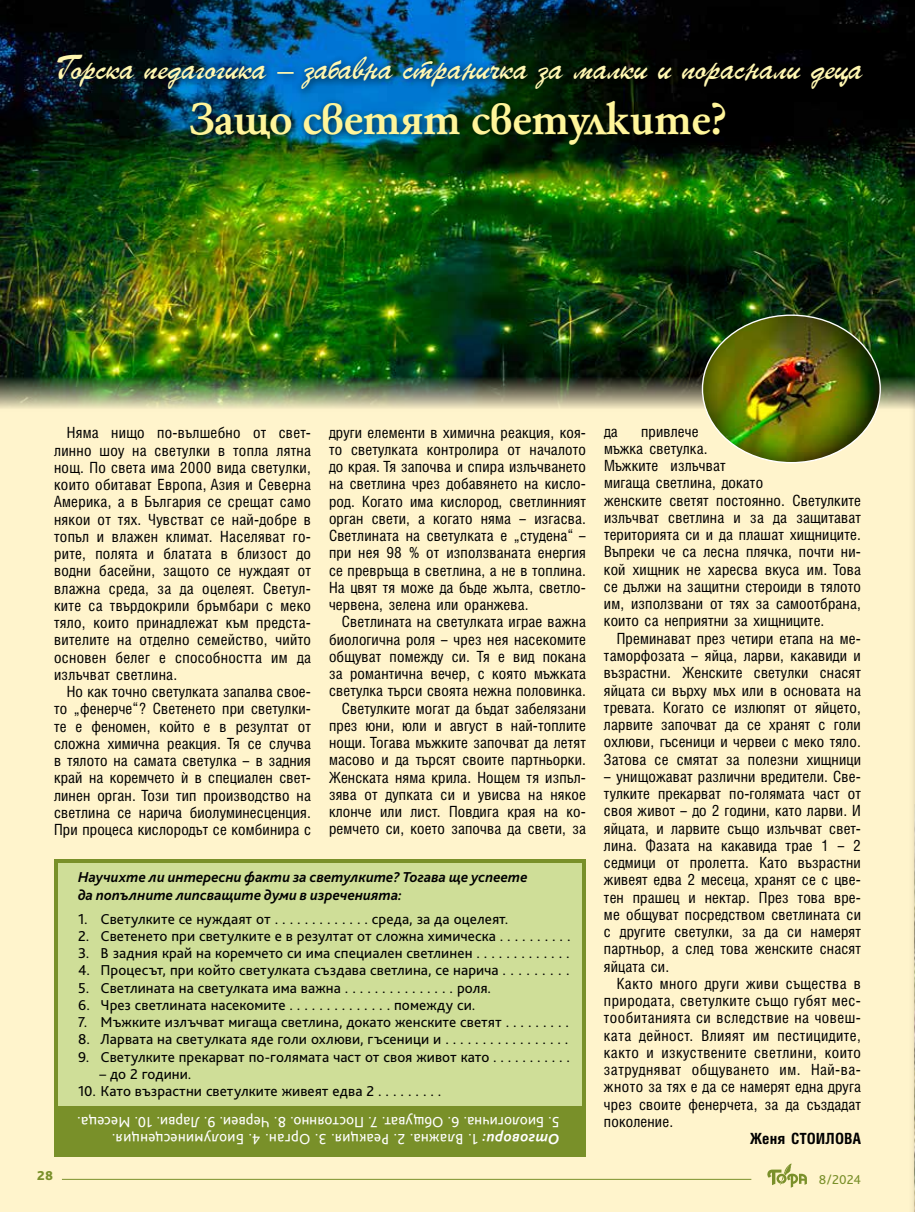
<style>
.page{position:relative;width:915px;height:1212px;background:#fff}
.page>*{position:absolute;margin:0;border:0;box-sizing:border-box;transform-origin:0 0}
.t1{font:700 48px "HS Garamond Bg";letter-spacing:-.02em;color:#fff59a}
.t2{font:33.6px "Parsek Cyrillic";letter-spacing:-.01em;color:#fff7b1;scale:.93 1}
.t3{font:15.45px/17.2px "Hebar Condensed CYR";letter-spacing:.01em;color:#000;text-align:justify}
.t4{font:15.45px "Bliss Pro";letter-spacing:.015em;color:#fff;scale:.96 1}
.t5{font:700 15.45px "Hebar Condensed CYR";letter-spacing:.01em;color:#000}
.t6{font:15px "Bliss Pro";letter-spacing:.005em;color:#000}
.t7{font:italic 700 15px/17.2px "Bliss Pro";color:#000}
.t8{font:13.5px "Bliss Pro";color:#7a902a}
.t9{font:800 13.5px "Bliss Pro";color:#7a902a}
.s1{font-family:"Georgia Pro";font-weight:300;font-stretch:condensed}
.s2{font-weight:700;font-style:italic}
</style>
<div class="page">
<div style="left:0;top:0;width:914px;height:1212px;background:#fff4cc"></div>
<div style="left:54px;top:859px;width:531px;height:298px;background:#799029"></div>
<div style="left:58px;top:863px;width:523px;height:243px;background:#cfde98"></div>
<img style="left:0;top:0;width:907px;height:408px">
<div style="left:184px;top:95px;width:549px;height:58px;background:#000;opacity:.75"></div>
<div style="left:907px;top:0;width:7px;height:1212px;background:#000;opacity:.75"></div>
<hr style="left:914px;top:0;width:1px;height:1212px;background:#7a902a">
<img style="left:914px;top:805px;width:1px;height:407px">
<img style="left:702px;top:315px;width:177px;height:148px">
<div style="left:51px;top:49px;width:819px;height:50px;background:#000;opacity:.75"></div>
<hr style="left:62px;top:1179px;width:689px;height:1px;background:#7a902a">
<svg style="left:767px;top:1163px;width:39px;height:25px"></svg>
<h2 class="t2" style="left:54px;top:49px;width:870px">Горска педагогика <span class="s1">–</span> забавна страничка за малки и пораснали деца</h2>
<h1 class="t1" style="left:189px;top:92px;width:538px">Защо светят светулките?</h1>
<p class="t3" style="left:54px;top:425px;width:258px;text-indent:13px">Няма нищо по-вълшебно от свет&shy;линно шоу на светулки в топла лятна нощ. По света има 2000 вида светулки, които обитават Европа, Азия и Северна Америка, а в България се срещат само някои от тях. Чувстват се най-добре в топъл и влажен климат. Населяват го&shy;рите, полята и блатата в близост до водни басейни, защото се нуждаят от влажна среда, за да оцелеят. Светул&shy;ките са твърдокрили бръмбари с меко тяло, които принадлежат към предста&shy;вителите на отделно семейство, чийто основен белег е способността им да излъчват светлина.</p>
<p class="t3" style="left:54px;top:683px;width:258px;text-indent:13px">Но как точно светулката запалва свое&shy;то „фенерче“? Светенето при светулки&shy;те е феномен, който е в резултат от сложна химична реакция. Тя се случва в тялото на самата светулка – в задния край на коремчето є в специален свет&shy;линен орган. Този тип производство на светлина се нарича биолуминесценция.<br>При процеса кислородът се комбинира с</p>
<p class="t3" style="left:329px;top:424px;width:258px">други елементи в химична реакция, коя&shy;то светулката контролира от началото до края. Тя започва и спира излъчването на светлина чрез добавянето на кисло&shy;род. Когато има кислород, светлинният орган свети, а когато няма – изгасва.<br>Светлината на светулката е „студена“ – при нея 98 % от използваната енергия се превръща в светлина, а не в топлина.<br>На цвят тя може да бъде жълта, светло&shy;червена, зелена или оранжева.</p>
<p class="t3" style="left:329px;top:614px;width:258px;text-align:right">Светлината на светулката играе важна биологична роля – чрез нея насекомите общуват помежду си. Тя е вид покана за романтична вечер, с която мъжката светулка търси своята нежна половинка.<br>Светулките могат да бъдат забелязани през юни, юли и август в най-топлите нощи. Тогава мъжките започват да летят масово и да търсят своите партньорки.<br>Женската няма крила. Нощем тя изпъл&shy;зява от дупката си и увисва на някое клонче или лист. Повдига края на ко&shy;ремчето си, което започва да свети, за</p>
<p class="t7" style="left:78px;top:868px;width:451px">Научихте ли интересни факти за светулките? Тогава ще успеете да попълните липсващите думи в изреченията:</p>
<p class="t6" style="left:78px;top:909px;width:431px">1. Светулките се нуждаят от . . . . . . . . . . . . . среда, за да оцелеят.</p>
<p class="t6" style="left:78px;top:926px;width:494px">2. Светенето при светулките е в резултат от сложна химическа . . . . . . . . . .</p>
<p class="t6" style="left:78px;top:944px;width:493px">3. В задния край на коремчето си има специален светлинен . . . . . . . . . . . . .</p>
<p class="t6" style="left:78px;top:961px;width:493px">4. Процесът, при който светулката създава светлина, се нарича . . . . . . . . .</p>
<p class="t6" style="left:78px;top:978px;width:414px">5. Светлината на светулката има важна . . . . . . . . . . . . . . . роля.</p>
<p class="t6" style="left:78px;top:995px;width:398px">6. Чрез светлината насекомите . . . . . . . . . . . . . . помежду си.</p>
<p class="t6" style="left:78px;top:1013px;width:492px">7. Мъжките излъчват мигаща светлина, докато женските светят . . . . . . . . .</p>
<p class="t6" style="left:78px;top:1030px;width:491px">8. Ларвата на светулката яде голи охлюви, гъсеници и . . . . . . . . . . . . . . . . .</p>
<p class="t6" style="left:78px;top:1047px;width:493px">9. Светулките прекарват по-голямата част от своя живот като . . . . . . . . . . .</p>
<p class="t6" style="left:99px;top:1064px;width:94px">– до 2 години.</p>
<p class="t6" style="left:78px;top:1082px;width:365px">10. Като възрастни светулките живеят едва 2 . . . . . . . . .</p>
<p class="t4" style="left:559px;top:1149px;width:467px;rotate:-180deg"><span class="s2">Отговори:</span> 1. Влажна. 2. Реакция. 3. Орган. 4. Биoлyминecцeнция.</p>
<p class="t4" style="left:559px;top:1132px;width:503px;rotate:-180deg">5. Биологична. 6. Общуват. 7. Постоянно. 8. Червеи. 9. Ларви. 10. Месеца.</p>
<p class="t3" style="left:603px;top:423px;width:258px;text-align:left;text-indent:37px">привлече<br>мъжка светулка.<br>Мъжките излъчват<br>мигаща светлина, докато<br>женските светят постоянно. Светулките излъчват светлина и за да защитават територията си и да плашат хищниците.<br>Въпреки че са лесна плячка, почти ни&shy;кой хищник не харесва вкуса им. Това се дължи на защитни стероиди в тялото им, използвани от тях за самоотбрана, които са неприятни за хищниците.</p>
<p class="t3" style="left:603px;top:630px;width:258px;text-indent:13px">Преминават през четири етапа на ме&shy;таморфозата – яйца, ларви, какавиди и възрастни. Женските светулки снасят яйцата си върху мъх или в основата на тревата. Когато се излюпят от яйцето, ларвите започват да се хранят с голи охлюви, гъсеници и червеи с меко тяло.<br>Затова се смятат за полезни хищници</p>
<p class="t3" style="left:603px;top:768px;width:258px">– унищожават различни вредители. Све&shy;тулките прекарват по-голямата част от своя живот – до 2 години, като ларви. И яйцата, и ларвите също излъчват свет&shy;лина. Фазата на какавида трае 1 – 2 седмици от пролетта. Като възрастни живеят едва 2 месеца, хранят се с цве&shy;тен прашец и нектар. През това вре&shy;ме общуват посредством светлината си с другите светулки, за да си намерят партньор, а след това женските снасят яйцата си.</p>
<p class="t3" style="left:603px;top:975px;width:258px;text-indent:13px">Както много други живи същества в природата, светулките също губят мес&shy;тообитанията си вследствие на човеш&shy;ката дейност. Влияят им пестицидите, както и изкуствените светлини, които затрудняват общуването им. Най-ва&shy;жното за тях е да се намерят една друга чрез своите фенерчета, за да създадат поколение.</p>
<p class="t5" style="left:750px;top:1129px;width:112px">Женя СТОИЛОВА</p>
<p class="t3" style="left:603px;top:423px;width:15px">да</p>
<p class="t9" style="left:37px;top:1167px;width:17px">28</p>
<p class="t8" style="left:818px;top:1171px;width:44px">8/2024</p>
</div>
